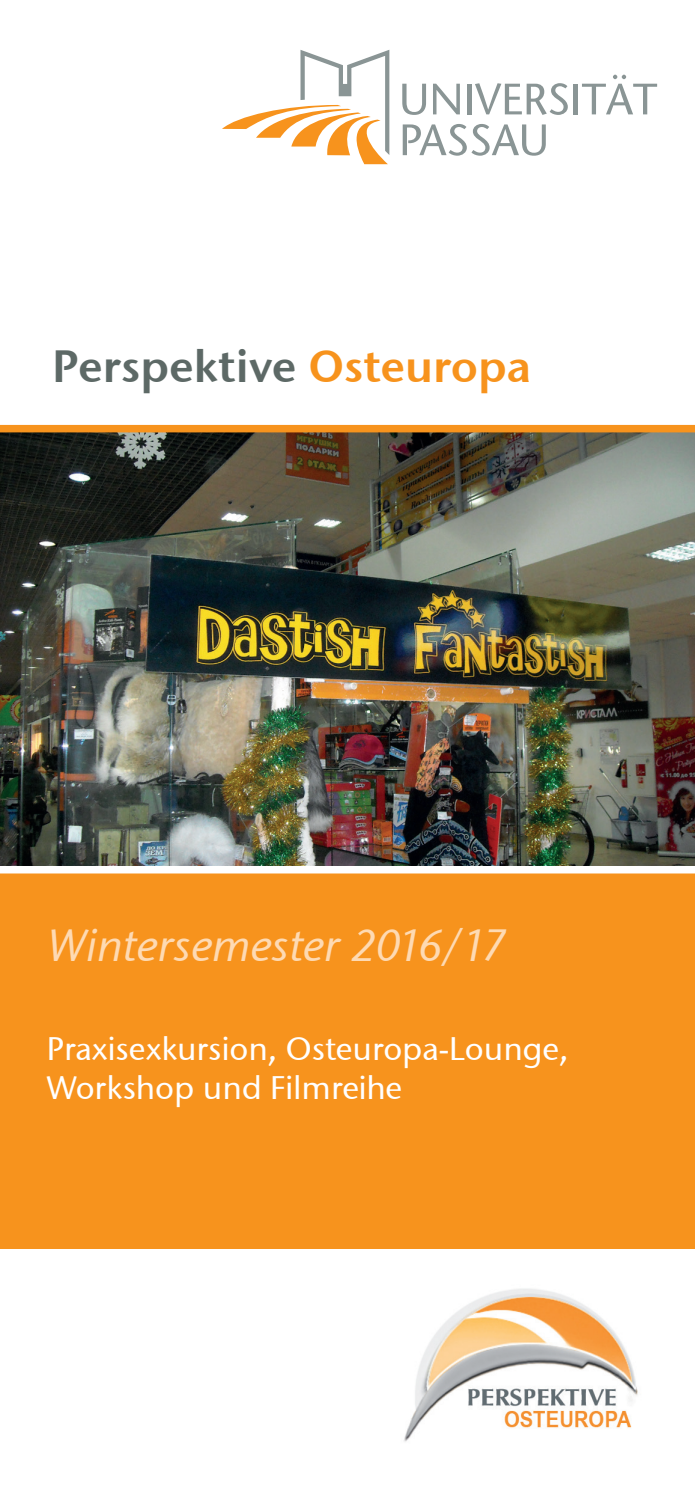
<style>
.page{position:relative;width:695px;height:1489px;background:#fff}
.page>*{position:absolute;margin:0;border:0;box-sizing:border-box;transform-origin:0 0}
.t1{font:italic 45px "Stone Sans ITCTT Medium";color:#fedab3}
.t2{font:45px "Stone Sans Semi ITCTT";color:#5d6966}
.t3{font:32.5px/39px "Stone Sans ITCTT Medium";color:#fff}
.s1{color:#f7931d}
</style>
<div class="page">
<div style="left:0;top:869px;width:694px;height:379px;background:#f7931d"></div>
<svg style="left:402px;top:124px;width:143px;height:32px"></svg>
<svg style="left:402px;top:84px;width:24px;height:31px"></svg>
<svg style="left:433px;top:84px;width:27px;height:30px"></svg>
<hr style="left:467px;top:84px;width:4px;height:30px;background:#8a9595">
<svg style="left:475px;top:83px;width:92px;height:32px"></svg>
<div style="left:573px;top:84px;width:5px;height:30px;background:#8a9595"></div>
<svg style="left:582px;top:75px;width:75px;height:39px"></svg>
<svg style="left:222px;top:50px;width:167px;height:114px"></svg>
<img style="left:0;top:432px;width:694px;height:434px">
<div style="left:0;top:425px;width:694px;height:7px;background:#f7931d"></div>
<div style="left:0;top:866px;width:694px;height:7px;background:#fff"></div>
<img style="left:404px;top:1288px;width:234px;height:154px">
<h1 class="t2" style="left:52px;top:337px;width:481px">Perspektive <span class="s1">Osteuropa</span></h1>
<h1 class="t1" style="left:47px;top:918px;width:460px">Wintersemester 2016/17</h1>
<p class="t3" style="left:47px;top:1029px;width:523px">Praxisexkursion, Osteuropa-Lounge,<br>Workshop und Filmreihe</p>
</div>
